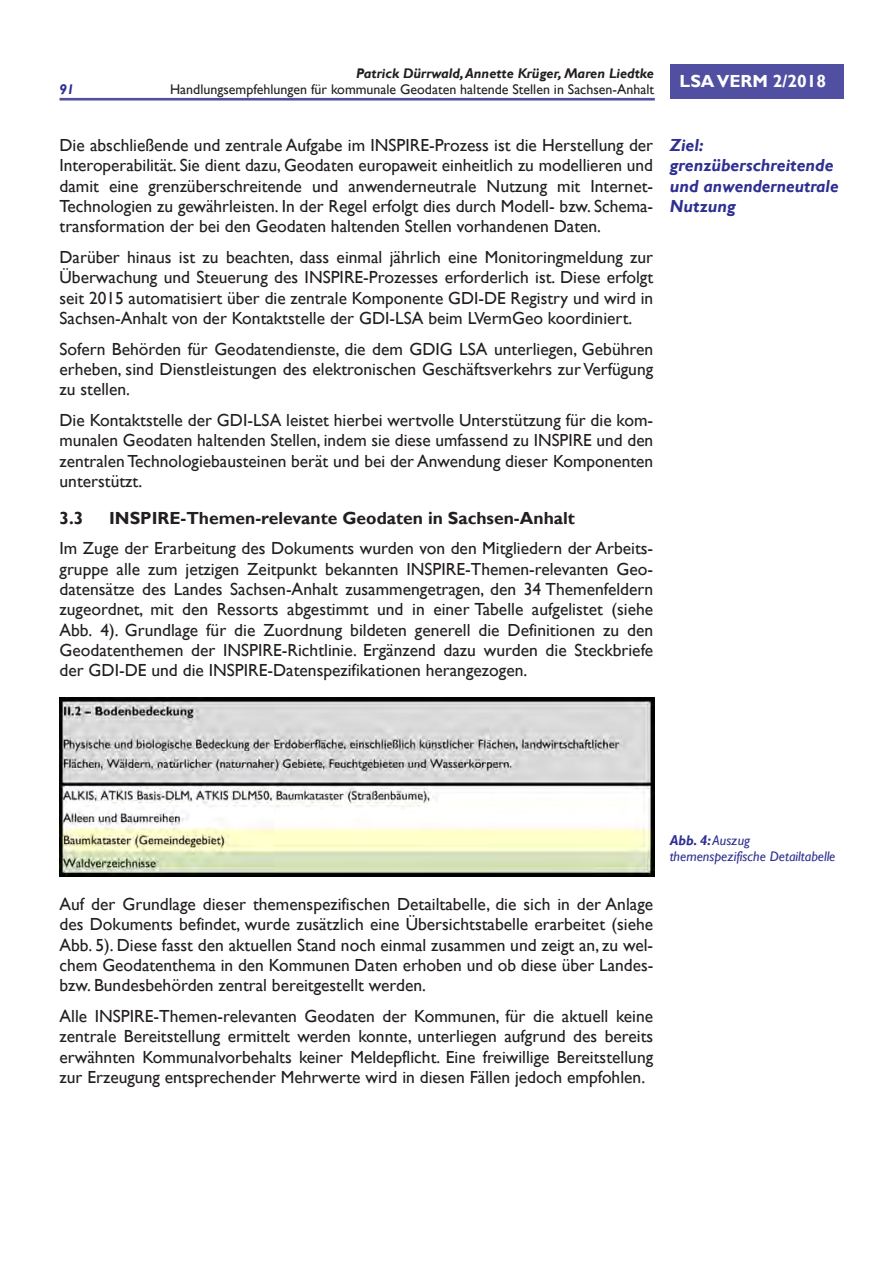
<style>
.page{position:relative;width:888px;height:1270px;background:#fff}
.page>*{position:absolute;margin:0;border:0;box-sizing:border-box;transform-origin:0 0}
.t1{font:17.5px/20.3px "Gill Sans";color:#231f20;text-align:justify}
.t2{font:700 17.5px "Gill Sans";color:#231f20}
.t3{font:italic 700 17.5px/20.3px "Gill Sans";color:#2e3092}
.t4{font:700 17.5px "Gill Sans";color:#fff}
.t5{font:14px "Gill Sans";color:#231f20}
.t6{font:italic 700 14px "Gill Sans";color:#231f20}
.t7{font:italic 14px/16.3px "Gill Sans";color:#2e3092}
.t8{font:italic 700 14px "Gill Sans";color:#2e3092}
.s1{font-weight:700}
</style>
<div class="page">
<div style="left:670px;top:64px;width:173px;height:35px;background:#504fa1"></div>
<hr style="left:60px;top:98px;width:595px;height:3px;background:#504fa1">
<img style="left:60px;top:698px;width:595px;height:179px">
<p class="t8" style="left:60px;top:81px;width:16px">91</p>
<p class="t6" style="left:356px;top:65px;width:299px">Patrick Dürrwald,Annette Krüger, Maren Liedtke</p>
<p class="t5" style="left:170px;top:81px;width:485px">Handlungsempfehlungen für kommunale Geodaten haltende Stellen in Sachsen-Anhalt</p>
<p class="t4" style="left:680px;top:70px;width:148px">LSA VERM 2/2018</p>
<p class="t1" style="left:60px;top:135px;width:595px">Die abschließende und zentrale Aufgabe im INSPIRE-Prozess ist die Herstellung der Interoperabilität. Sie dient dazu, Geodaten europaweit einheitlich zu modellieren und damit eine grenzüberschreitende und anwenderneutrale Nutzung mit Internet-Technologien zu gewährleisten. In der Regel erfolgt dies durch Modell- bzw. Schema&shy;transformation der bei den Geodaten haltenden Stellen vorhandenen Daten.</p>
<p class="t1" style="left:60px;top:247px;width:595px">Darüber hinaus ist zu beachten, dass einmal jährlich eine Monitoringmeldung zur Überwachung und Steuerung des INSPIRE-Prozesses erforderlich ist. Diese erfolgt seit 2015 automatisiert über die zentrale Komponente GDI-DE Registry und wird in Sachsen-Anhalt von der Kontaktstelle der GDI-LSA beim LVermGeo koordiniert.</p>
<p class="t1" style="left:60px;top:339px;width:595px">Sofern Behörden für Geodatendienste, die dem GDIG LSA unterliegen, Gebühren erheben, sind Dienstleistungen des elektronischen Geschäftsverkehrs zur Verfügung zu stellen.</p>
<p class="t1" style="left:60px;top:410px;width:595px">Die Kontaktstelle der GDI-LSA leistet hierbei wertvolle Unterstützung für die kom&shy;munalen Geodaten haltenden Stellen, indem sie diese umfassend zu INSPIRE und den zentralen Technologiebausteinen berät und bei der Anwendung dieser Komponenten unterstützt.</p>
<p class="t2" style="left:60px;top:507px;width:26px">3.3</p>
<p class="t2" style="left:109px;top:507px;width:467px">INSPIRE-Themen-relevante Geodaten in Sachsen-Anhalt</p>
<p class="t1" style="left:60px;top:539px;width:595px">Im Zuge der Erarbeitung des Dokuments wurden von den Mitgliedern der Arbeits&shy;gruppe alle zum jetzigen Zeitpunkt bekannten INSPIRE-Themen-relevanten Geo&shy;datensätze des Landes Sachsen-Anhalt zusammengetragen, den 34 Themenfeldern zugeordnet, mit den Ressorts abgestimmt und in einer Tabelle aufgelistet (siehe Abb. 4). Grundlage für die Zuordnung bildeten generell die Definitionen zu den Geodatenthemen der INSPIRE-Richtlinie. Ergänzend dazu wurden die Steckbriefe der GDI-DE und die INSPIRE-Datenspezifikationen herangezogen.</p>
<p class="t3" style="left:670px;top:135px;width:170px">Ziel: grenzüberschreitende und anwenderneutrale<br>Nutzung</p>
<p class="t1" style="left:60px;top:894px;width:595px">Auf der Grundlage dieser themenspezifischen Detailtabelle, die sich in der Anlage des Dokuments befindet, wurde zusätzlich eine Übersichtstabelle erarbeitet (siehe Abb. 5). Diese fasst den aktuellen Stand noch einmal zusammen und zeigt an, zu wel&shy;chem Geodatenthema in den Kommunen Daten erhoben und ob diese über Landes&shy;bzw. Bundesbehörden zentral bereitgestellt werden.</p>
<p class="t1" style="left:60px;top:1006px;width:595px">Alle INSPIRE-Themen-relevanten Geodaten der Kommunen, für die aktuell keine zentrale Bereitstellung ermittelt werden konnte, unterliegen aufgrund des bereits erwähnten Kommunalvorbehalts keiner Meldepflicht. Eine freiwillige Bereitstellung zur Erzeugung entsprechender Mehrwerte wird in diesen Fällen jedoch empfohlen.</p>
<p class="t7" style="left:670px;top:833px;width:167px"><span class="s1">Abb. 4:</span>Auszug themenspezifische Detailtabelle</p>
</div>
